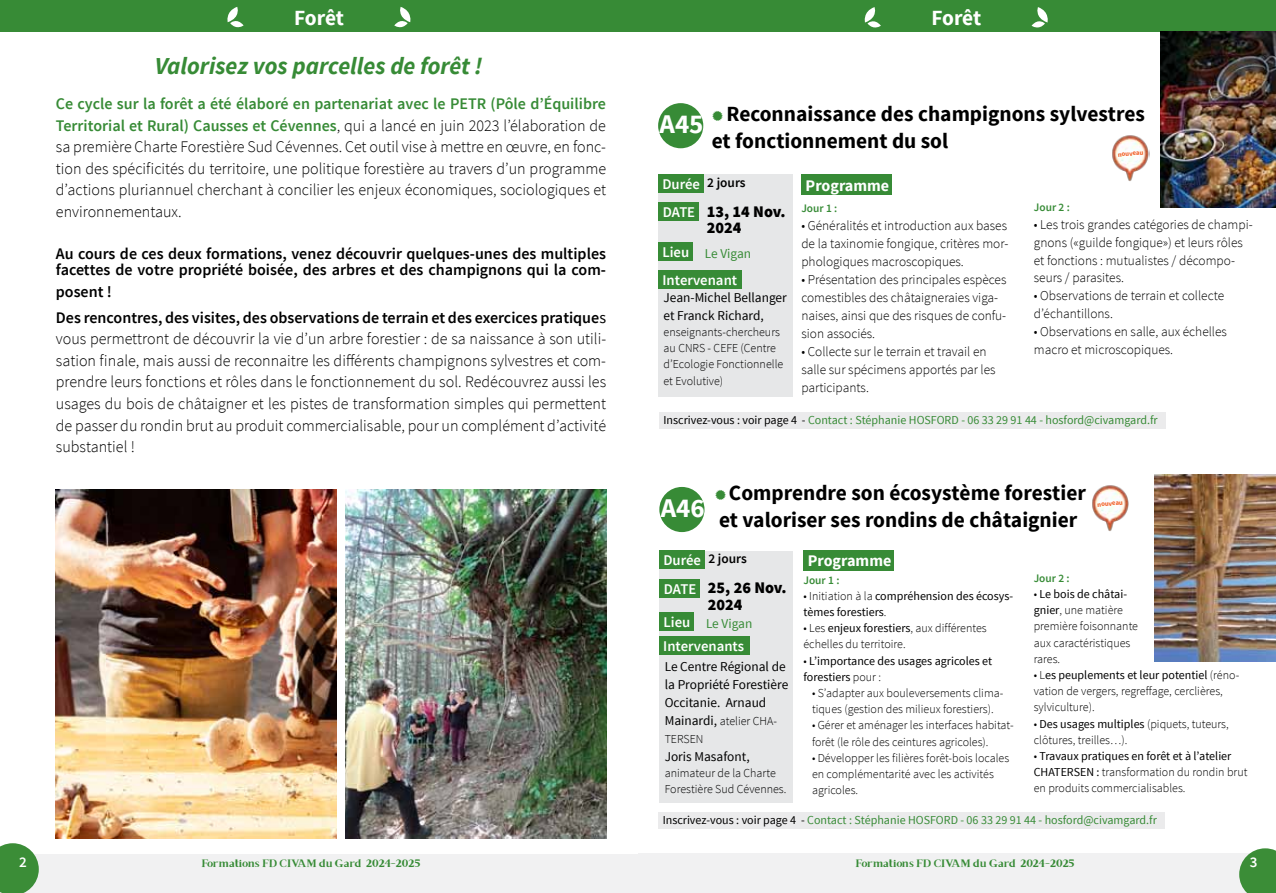
<style>
.page{position:relative;width:1276px;height:893px;background:#fff}
.page>*{position:absolute;margin:0;border:0;box-sizing:border-box;transform-origin:0 0}
.t1{font:700 27px "Source Sans Pro";color:#fff}
.t2{font:italic 700 24.3px "Source Sans Pro";color:#378b36}
.t3{font:700 21.6px/27px "Source Sans Pro";color:#000}
.t4{font:700 21.6px "Source Sans Pro";letter-spacing:-.015em;color:#fff}
.t5{font:300 16.2px/21.6px "Source Sans Pro";color:#000;text-align:justify}
.t6{font:600 16.2px/16.2px "Source Sans Pro";color:#000}
.t7{font:900 16.2px/16.5px "Source Sans Pro";color:#000}
.t8{font:700 16.2px "Source Sans Pro";color:#fff}
.t9{font:600 15px "Source Sans Pro";color:#fff}
.t10{font:600 14.85px "Source Sans Pro";color:#fff}
.t11{font:300 13.5px/18px "Source Sans Pro";color:#000}
.t12{font:13.5px/18px "Source Sans Pro";color:#000}
.t13{font:600 13.5px "Source Sans Pro";color:#000}
.t14{font:13.5px "Source Sans Pro";color:#378b36}
.t15{font:300 12.15px/16.2px "Source Sans Pro";color:#000}
.t16{font:12.15px "Source Sans Pro";color:#378b36}
.t17{font:12.15px/16.2px "Source Sans Pro";color:#000}
.t18{font:600 11.55px "Source Sans Pro";color:#378b36}
.t19{font:10.8px "Brixton TC";color:#378b36;scale:1.08 1}
.t20{font:700 6.75px "Source Sans Pro";color:#f15d22}
.s1{font-weight:600;color:#378b36}
.s2{font-weight:400}
.s3{font-size:14.85px;color:#fff}
.s4{font-weight:600;font-size:14.85px;color:#fff}
.s5{color:#000}
.s6{font-weight:400;font-size:13.5px}
.s7{font-weight:300}
</style>
<div class="page">
<div style="left:0;top:0;width:1276px;height:32px;background:#378b36"></div>
<div style="left:638px;top:854px;width:638px;height:39px;background:#f1f1f2"></div>
<svg style="left:1239px;top:848px;width:37px;height:45px;background:#549b50"></svg>
<svg style="left:864px;top:7px;width:17px;height:21px"></svg>
<svg style="left:1031px;top:7px;width:17px;height:21px"></svg>
<svg style="left:227px;top:7px;width:17px;height:21px"></svg>
<svg style="left:394px;top:7px;width:17px;height:21px"></svg>
<div style="left:0;top:854px;width:638px;height:39px;background:#f1f1f2"></div>
<svg style="left:0;top:843px;width:39px;height:50px;background:#569c53"></svg>
<div style="left:801px;top:175px;width:91px;height:20px;background:#378b36"></div>
<div style="left:658px;top:103px;width:45px;height:45px;background:#378b36;border-radius:50%"></div>
<div style="left:658px;top:174px;width:135px;height:222px;background:#e6e7e8"></div>
<div style="left:658px;top:203px;width:41px;height:18px;background:#378b36"></div>
<div style="left:658px;top:270px;width:84px;height:18px;background:#378b36"></div>
<div style="left:658px;top:174px;width:45px;height:18px;background:#378b36"></div>
<div style="left:658px;top:243px;width:34px;height:18px;background:#378b36"></div>
<img style="left:1112px;top:135px;width:37px;height:46px">
<div style="left:659px;top:487px;width:45px;height:45px;background:#378b36;border-radius:50%"></div>
<div style="left:658px;top:812px;width:506px;height:17px;background:#ebebec"></div>
<img style="left:1092px;top:485px;width:36px;height:46px">
<div style="left:803px;top:551px;width:91px;height:20px;background:#378b36"></div>
<div style="left:659px;top:551px;width:134px;height:251px;background:#e6e7e8"></div>
<div style="left:659px;top:579px;width:41px;height:18px;background:#378b36"></div>
<div style="left:659px;top:637px;width:91px;height:18px;background:#378b36"></div>
<div style="left:659px;top:551px;width:45px;height:18px;background:#378b36"></div>
<div style="left:659px;top:613px;width:34px;height:18px;background:#378b36"></div>
<img style="left:1155px;top:475px;width:121px;height:187px">
<img style="left:1160px;top:31px;width:116px;height:177px">
<div style="left:659px;top:412px;width:506px;height:16px;background:#ebebec"></div>
<img style="left:56px;top:490px;width:280px;height:348px">
<img style="left:346px;top:490px;width:260px;height:348px">
<h3 class="t4" style="left:294px;top:4px;width:51px">Forêt</h3>
<h3 class="t4" style="left:931px;top:4px;width:51px">Forêt</h3>
<h2 class="t2" style="left:155px;top:51px;width:329px">Valorisez vos parcelles de forêt !</h2>
<p class="t5" style="left:56px;top:93px;width:551px"><span class="s1">Ce cycle sur la forêt a été élaboré en partenariat avec le PETR (Pôle d’Équilibre Territorial et Rural) Causses et Cévennes</span>, qui a lancé en juin 2023 l’élaboration de sa première Charte Forestière Sud Cévennes. Cet outil vise à mettre en œuvre, en fonc&shy;tion des spécificités du territoire, une politique forestière au travers d’un programme d’actions pluriannuel cherchant à concilier les enjeux économiques, sociologiques et environnementaux.</p>
<p class="t6" style="left:56px;top:246px;width:551px">Au cours de ces deux formations, venez découvrir quelques-unes des multiples facettes de votre propriété boisée, des arbres et des champignons qui la com-</p>
<p class="t6" style="left:56px;top:279px;width:551px;line-height:25.8px">posent !<br>Des rencontres, des visites, des observations de terrain et des exercices pratique<span class="s2">s</span></p>
<p class="t5" style="left:56px;top:328px;width:552px">vous permettront de découvrir la vie d’un arbre forestier : de sa naissance à son utili&shy;sation finale, mais aussi de reconnaitre les différents champignons sylvestres et com&shy;prendre leurs fonctions et rôles dans le fonctionnement du sol. Redécouvrez aussi les usages du bois de châtaigner et les pistes de transformation simples qui permettent de passer du rondin brut au produit commercialisable, pour un complément d’activité substantiel !</p>
<p class="t9" style="left:19px;top:853px;width:9px">2</p>
<p class="t19" style="left:201px;top:857px;width:204px">Formations FD CIVAM du Gard 2024-2025</p>
<h3 class="t3" style="left:712px;top:101px;width:434px;text-indent:15px">Reconnaissance des champignons sylvestres et fonctionnement du sol</h3>
<p class="t8" style="left:805px;top:175px;width:85px">Programme</p>
<p class="t18" style="left:801px;top:201px;width:37px">Jour 1 :</p>
<p class="t11" style="left:801px;top:217px;width:208px;text-align:justify">• Généralités et introduction aux bases de la taxinomie fongique, critères mor&shy;phologiques macroscopiques.</p>
<p class="t11" style="left:801px;top:271px;width:207px">• Présentation des principales espèces comestibles des châtaigneraies viga&shy;naises, ainsi que des risques de confu&shy;sion associés.</p>
<p class="t11" style="left:801px;top:343px;width:196px">• Collecte sur le terrain et travail en salle sur spécimens apportés par les participants.</p>
<h1 class="t1" style="left:659px;top:107px;width:45px">A45</h1>
<p class="t20" style="left:1117px;top:150px;width:27px;rotate:-5deg">nouveau</p>
<p class="t13" style="left:662px;top:174px;width:85px"><span class="s3">Durée</span> 2 jours</p>
<p class="t18" style="left:1034px;top:199px;width:37px">Jour 2 :</p>
<p class="t11" style="left:1034px;top:215px;width:220px">• Les trois grandes catégories de champi&shy;gnons («guilde fongique») et leurs rôles et fonctions : mutualistes / décompo&shy;seurs / parasites.</p>
<p class="t11" style="left:1034px;top:287px;width:192px">• Observations de terrain et collecte d’échantillons.</p>
<p class="t11" style="left:1034px;top:323px;width:195px">• Observations en salle, aux échelles macro et microscopiques.</p>
<p class="t7" style="left:707px;top:204px;width:80px">13, 14 Nov.<br>2024</p>
<p class="t10" style="left:663px;top:203px;width:34px">DATE</p>
<p class="t14" style="left:662px;top:245px;width:90px"><span class="s4">Lieu</span> Le Vigan</p>
<p class="t10" style="left:662px;top:271px;width:76px">Intervenant</p>
<p class="t12" style="left:663px;top:288px;width:125px">Jean-Michel Bellanger et Franck Richard,</p>
<p class="t15" style="left:663px;top:324px;width:121px">enseignants-chercheurs au CNRS - CEFE (Centre d’Ecologie Fonctionnelle et Evolutive)</p>
<p class="t16" style="left:663px;top:412px;width:496px"><span class="s5">Inscrivez-vous : voir page 4 -</span> Contact : Stéphanie HOSFORD - 06 33 29 91 44 - hosford@civamgard.fr</p>
<h1 class="t1" style="left:661px;top:490px;width:45px">A46</h1>
<h3 class="t3" style="left:719px;top:480px;width:368px;text-align:center">Comprendre son écosystème forestier et valoriser ses rondins de châtaignier</h3>
<p class="t20" style="left:1097px;top:500px;width:27px;rotate:-5deg">nouveau</p>
<p class="t13" style="left:663px;top:550px;width:85px"><span class="s3">Durée</span> 2 jours</p>
<p class="t10" style="left:664px;top:579px;width:34px">DATE</p>
<p class="t7" style="left:708px;top:580px;width:80px">25, 26 Nov.<br>2024</p>
<p class="t14" style="left:663px;top:615px;width:90px"><span class="s4">Lieu</span> Le Vigan</p>
<p class="t10" style="left:663px;top:637px;width:82px">Intervenants</p>
<p class="t12" style="left:665px;top:658px;width:125px">Le Centre Régional de la Propriété Forestière<br>Occitanie. Arnaud</p>
<p class="t15" style="left:665px;top:712px;width:114px;line-height:18px"><span class="s6">Mainardi,</span> atelier CHA-<br>TERSEN</p>
<p class="t12" style="left:665px;top:748px;width:86px">Joris Masafont,</p>
<p class="t15" style="left:665px;top:765px;width:123px">animateur de la Charte<br>Forestière Sud Cévennes.</p>
<p class="t8" style="left:808px;top:551px;width:85px">Programme</p>
<p class="t18" style="left:803px;top:572px;width:37px">Jour 1 :</p>
<p class="t17" style="left:803px;top:588px;width:211px"><span class="s7">• Initiation à la</span> compréhension des écosys&shy;tèmes forestiers<span class="s7">.</span></p>
<p class="t15" style="left:803px;top:620px;width:185px">• Les <span class="s2">enjeux forestiers</span>, aux différentes échelles du territoire.</p>
<p class="t17" style="left:803px;top:653px;width:190px"><span class="s7">•</span> L’importance des usages agricoles et forestiers <span class="s7">pour :</span></p>
<p class="t15" style="left:812px;top:685px;width:193px">• S’adapter aux bouleversements clima&shy;tiques (gestion des milieux forestiers).</p>
<p class="t15" style="left:812px;top:717px;width:203px">• Gérer et aménager les interfaces habitat&shy;forêt (le rôle des ceintures agricoles).</p>
<p class="t15" style="left:812px;top:750px;width:199px">• Développer les filières forêt-bois locales en complémentarité avec les activités agricoles.</p>
<p class="t18" style="left:1033px;top:571px;width:37px">Jour 2 :</p>
<p class="t15" style="left:1033px;top:586px;width:106px">• <span class="s2">Le bois de châtai&shy;gnier</span>, une matière première foisonnante aux caractéristiques rares.</p>
<p class="t15" style="left:1033px;top:667px;width:207px">• L<span class="s2">es peuplements et leur potentiel</span> (réno&shy;vation de vergers, regreffage, cerclières, sylviculture).</p>
<p class="t15" style="left:1033px;top:716px;width:196px">• <span class="s2">Des usages multiples</span> (piquets, tuteurs, clôtures, treilles…).</p>
<p class="t15" style="left:1033px;top:748px;width:215px">• <span class="s2">Travaux pratiques en forêt et à l’atelier<br>CHATERSEN :</span> transformation du rondin brut en produits commercialisables.</p>
<p class="t16" style="left:662px;top:812px;width:496px"><span class="s5">Inscrivez-vous : voir page 4 -</span> Contact : Stéphanie HOSFORD - 06 33 29 91 44 - hosford@civamgard.fr</p>
<p class="t19" style="left:855px;top:857px;width:204px">Formations FD CIVAM du Gard 2024-2025</p>
<p class="t9" style="left:1249px;top:853px;width:9px">3</p>
</div>
